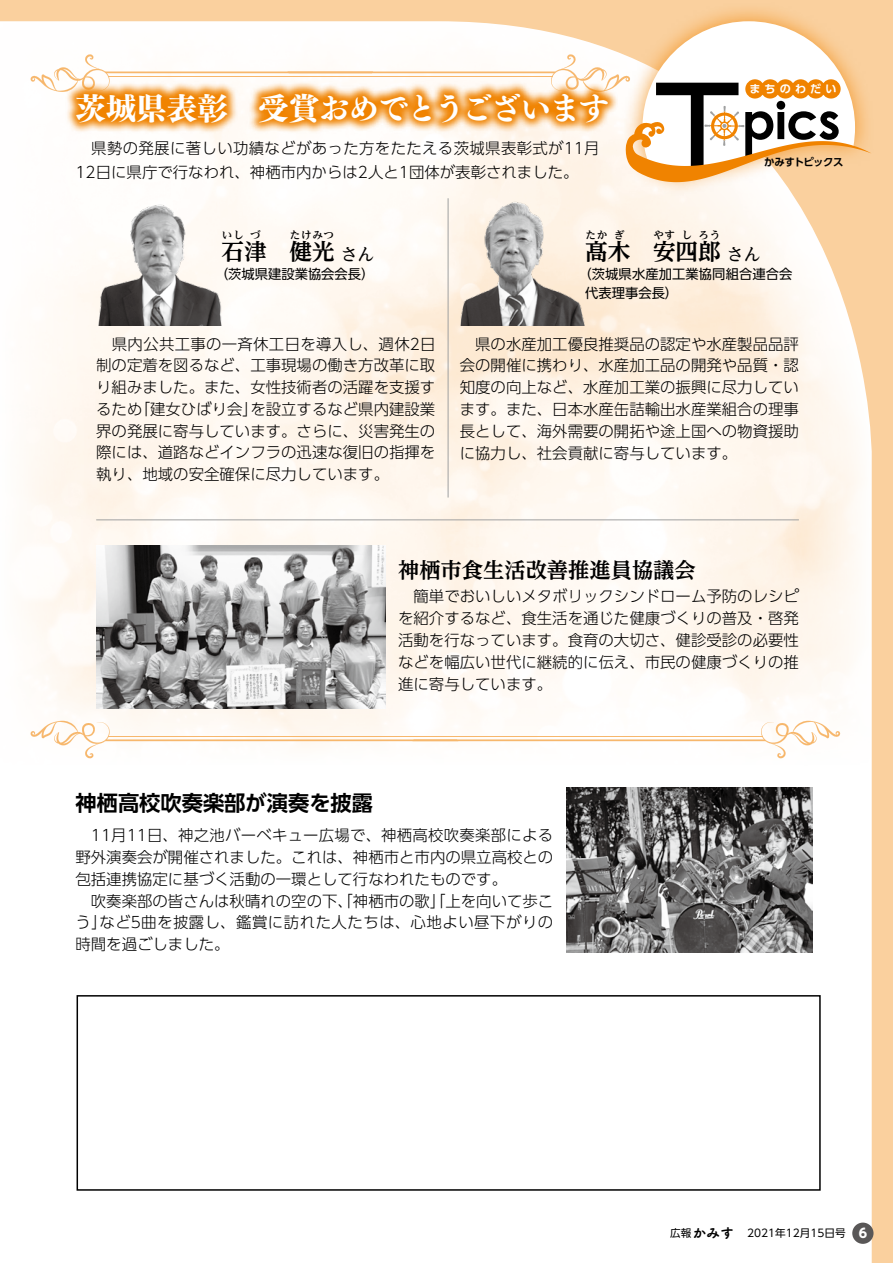
<style>
.page{position:relative;width:893px;height:1263px;background:#fad09e}
.page>*{position:absolute;margin:0;border:0;box-sizing:border-box;transform-origin:0 0}
.t1{font:800 30.9px "Tsuku Min Pr 6";letter-spacing:-.04em;color:#fff}
.t2{font:700 22.65px "UD Reimin Pro";color:#000}
.t3{font:700 21.3px "UD Shin Go Pro De";color:#000}
.t4{font:700 21.3px "UD Reimin Pro";color:#000}
.t5{font:500 17.25px "UD Reimin Pro";color:#000}
.t6{font:300 15.45px/21.8px "UD Shin Go Pro";color:#000}
.t7{font:300 15.45px "UD Shin Go Pro";letter-spacing:.03em;color:#000}
.t8{font:13.8px "Tsuku A Rd Gothic Std E";color:#000}
.t9{font:13.35px/18.6px "UD Shin Go Pro";letter-spacing:.005em;color:#000}
.t10{font:700 12.75px "UD Shin Go Pro";color:#fff}
.t11{font:700 11.1px "UD Shin Go Pr 6 De";letter-spacing:.37em;color:#fff}
.t12{font:700 10.65px "UD Reimin Pro";letter-spacing:.06em;color:#000}
.t13{font:10.65px "UD Shin Go Pro";color:#000}
.t14{font:700 10.35px "UD Shin Go Pr 6 De";letter-spacing:-.05em;color:#000}
.s1{font-family:"UD Shin Go Pr 6";font-size:10.65px}
</style>
<div class="page">
<div style="left:0;top:765px;width:872px;height:498px;background:#fff"></div>
<img style="left:0;top:21px;width:872px;height:744px">
<svg style="left:31px;top:721px;width:809px;height:37px;background:#fdf6ed"></svg>
<img style="left:566px;top:788px;width:247px;height:164px">
<hr style="left:96px;top:519px;width:703px;height:1px;background:#9fa0a0">
<hr style="left:448px;top:198px;width:1px;height:299px;background:#9fa0a0">
<img style="left:96px;top:198px;width:126px;height:127px">
<img style="left:96px;top:546px;width:290px;height:162px">
<img style="left:460px;top:198px;width:125px;height:127px">
<div style="left:77px;top:996px;width:743px;height:194px;background:#fff"></div>
<div style="left:77px;top:995px;width:744px;height:196px;border:2px solid #000"></div>
<div style="left:852px;top:1222px;width:21px;height:22px;background:#595757;border-radius:50%"></div>
<div style="left:623px;top:2px;width:251px;height:194px;background:#f08300;opacity:.75"></div>
<svg style="left:31px;top:21px;width:841px;height:161px;background:#f5ddc1"></svg>
<h1 class="t1" style="left:75px;top:80px;width:536px">茨城県表彰　受賞おめでとうございます</h1>
<p class="t6" style="left:75px;top:135px;width:526px;line-height:24.5px">　県勢の発展に著しい功績などがあった方をたたえる茨城県表彰式が11月<br>12日に県庁で行なわれ、神栖市内からは2人と1団体が表彰されました。</p>
<p class="t11" style="left:749px;top:80px;width:89px">まちのわだい</p>
<p class="t14" style="left:764px;top:154px;width:81px">かみすトピックス</p>
<p class="t12" style="left:222px;top:226px;width:23px">いし</p>
<p class="t12" style="left:250px;top:226px;width:12px">づ</p>
<p class="t12" style="left:290px;top:226px;width:46px">たけみつ</p>
<h2 class="t2" style="left:289px;top:233px;width:47px">健光</h2>
<h2 class="t2" style="left:222px;top:233px;width:47px">石津</h2>
<p class="t5" style="left:340px;top:240px;width:36px">さん</p>
<p class="t9" style="left:215px;top:264px;width:161px">（茨城県建設業協会会長(</p>
<p class="t12" style="left:586px;top:226px;width:23px">たか</p>
<p class="t12" style="left:614px;top:226px;width:12px">ぎ</p>
<p class="t12" style="left:653px;top:226px;width:23px">やす</p>
<p class="t12" style="left:682px;top:226px;width:12px">し</p>
<p class="t12" style="left:698px;top:226px;width:23px">ろう</p>
<h2 class="t2" style="left:653px;top:233px;width:69px">安四郎</h2>
<h2 class="t2" style="left:585px;top:233px;width:47px">髙木</h2>
<p class="t5" style="left:726px;top:240px;width:36px">さん</p>
<p class="t9" style="left:585px;top:264px;width:209px;text-indent:-7px">（茨城県水産加工業協同組合連合会代表理事会長(</p>
<p class="t6" style="left:96px;top:332px;width:341px;text-align:right">　県内公共工事の一斉休工日を導入し、週休2日制の定着を図るなど、工事現場の働き方改革に取り組みました。また、女性技術者の活躍を支援すを設立するなど県内建設業</p>
<p class="t6" style="left:135px;top:398px;width:125px">「建女ひばり会」</p>
<p class="t6" style="left:96px;top:398px;width:341px">るため<br>界の発展に寄与しています。さらに、災害発生の際には、道路などインフラの迅速な復旧の指揮を執り、地域の安全確保に尽力しています。</p>
<p class="t6" style="left:460px;top:332px;width:341px;text-align:justify">　県の水産加工優良推奨品の認定や水産製品品評会の開催に携わり、水産加工品の開発や品質・認知度の向上など、水産加工業の振興に尽力しています。また、日本水産缶詰輸出水産業組合の理事長として、海外需要の開拓や途上国への物資援助に協力し、社会貢献に寄与しています。</p>
<h3 class="t4" style="left:398px;top:552px;width:299px">神栖市食生活改善推進員協議会</h3>
<p class="t6" style="left:398px;top:585px;width:402px;text-align:justify">　簡単でおいしいメタボリックシンドローム予防のレシピを紹介するなど、食生活を通じた健康づくりの普及・啓発活動を行なっています。食育の大切さ、健診受診の必要性などを幅広い世代に継続的に伝え、市民の健康づくりの推進に寄与しています。</p>
<h3 class="t3" style="left:75px;top:785px;width:299px">神栖高校吹奏楽部が演奏を披露</h3>
<p class="t6" style="left:75px;top:824px;width:479px">　11月11日、神之池バーベキュー広場で、神栖高校吹奏楽部による</p>
<p class="t6" style="left:75px;top:846px;width:479px">野外演奏会が開催されました。これは、神栖市と市内の県立高校との</p>
<p class="t6" style="left:75px;top:867px;width:433px">包括連携協定に基づく活動の一環として行なわれたものです。</p>
<p class="t6" style="left:75px;top:889px;width:479px">　吹奏楽部の皆さんは秋晴れの空の下、「神栖市の歌」「上を向いて歩こ</p>
<p class="t7" style="left:100px;top:910px;width:455px">など5曲を披露し、鑑賞に訪れた人たちは、心地よい昼下がりの</p>
<p class="t6" style="left:75px;top:911px;width:156px">う」<br>時間を過ごしました。</p>
<p class="t8" style="left:670px;top:1222px;width:65px"><span class="s1">広報</span>かみす</p>
<p class="t13" style="left:747px;top:1224px;width:100px">2021年12月15日号</p>
<p class="t10" style="left:859px;top:1223px;width:10px">6</p>
</div>
